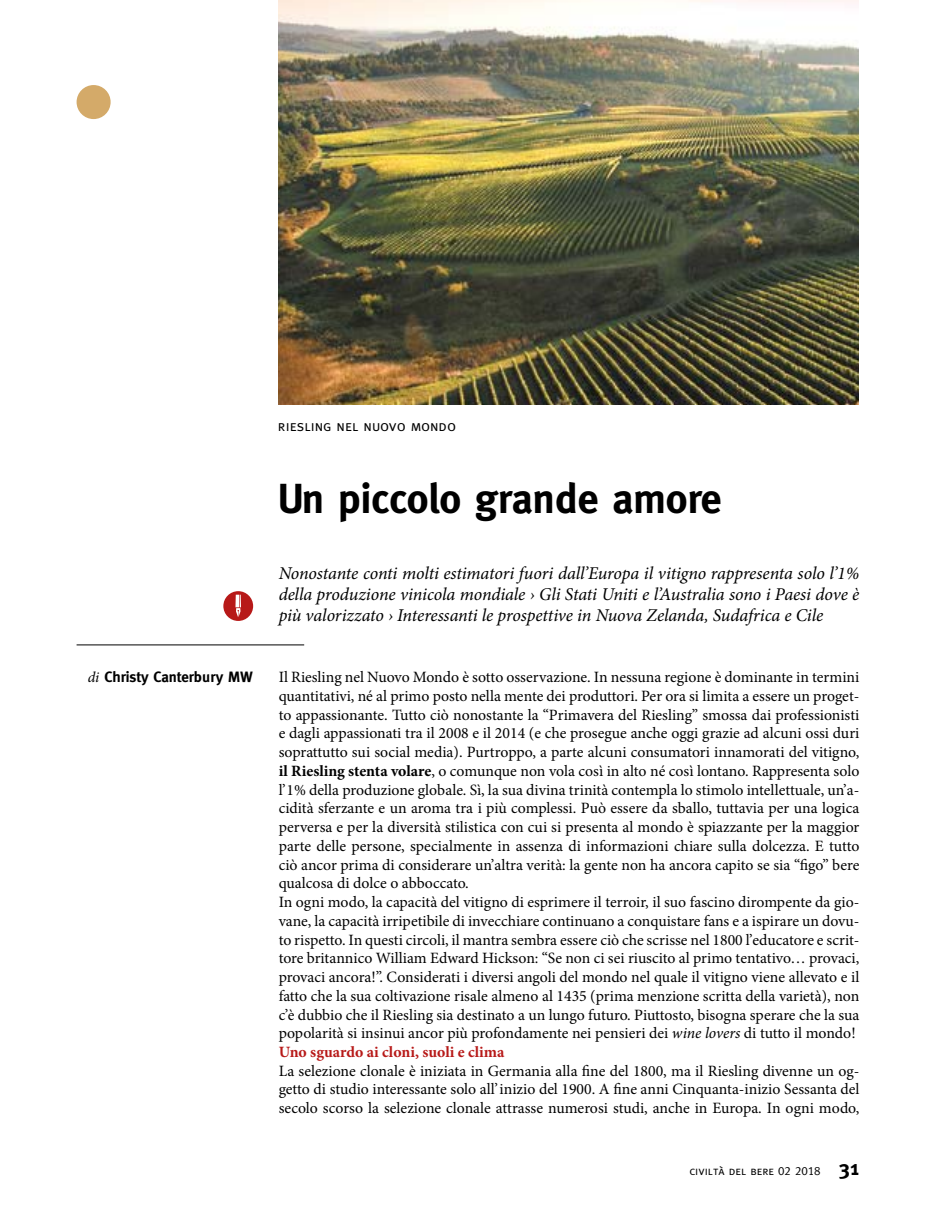
<style>
.page{position:relative;width:936px;height:1212px;background:#fff}
.page>*{position:absolute;margin:0;border:0;box-sizing:border-box;transform-origin:0 0}
.t1{font:700 42px "Meta";letter-spacing:-.005em;color:#000}
.t2{font:italic 18px/21px "Minion Pro";letter-spacing:-.005em;color:#000;text-align:justify}
.t3{font:15.75px/18.8px "Minion Pro";color:#000}
.t4{font:700 15px "Meta";color:#000}
.t5{font:15px "Meta Caps";color:#000}
.t6{font:12px "Meta Caps";color:#000}
.s1{font-family:"Minion Pro";font-weight:400;font-style:italic}
.s2{font-weight:700}
.s3{font-style:italic}
.s4{font-weight:700;color:#b71918}
.s5{font-family:"Meta";font-weight:700;font-size:21px}
</style>
<div class="page">
<hr style="left:77px;top:644px;width:227px;height:1px;background:#000">
<div style="left:223px;top:591px;width:30px;height:30px;background:#b71918;border-radius:50%"></div>
<svg style="left:235px;top:595px;width:1px;height:12px"></svg>
<svg style="left:236px;top:595px;width:5px;height:22px"></svg>
<img style="left:279px;top:0;width:579px;height:404px">
<div style="left:77px;top:85px;width:34px;height:34px;background:#d4aa69;border-radius:50%"></div>
<p class="t5" style="left:278px;top:417px;width:179px">riesling nel nuovo mondo</p>
<h1 class="t1" style="left:278px;top:474px;width:445px">Un piccolo grande amore</h1>
<p class="t2" style="left:279px;top:562px;width:582px">Nonostante conti molti estimatori fuori dall’Europa il vitigno rappresenta solo l’1% della produzione vinicola mondiale › Gli Stati Uniti e l’Australia sono i Paesi dove è più valorizzato › Interessanti le prospettive in Nuova Zelanda, Sudafrica e Cile</p>
<p class="t4" style="left:88px;top:668px;width:167px"><span class="s1">di</span> Christy Canterbury MW</p>
<p class="t3" style="left:279px;top:668px;width:582px">Il Riesling nel Nuovo Mondo è sotto osservazione. In nessuna regione è dominante in termini quantitativi, né al primo posto nella mente dei produttori. Per ora si limita a essere un proget&shy;to appassionante. Tutto ciò nonostante la “Primavera del Riesling” smossa dai professionisti e dagli appassionati tra il 2008 e il 2014 (e che prosegue anche oggi grazie ad alcuni ossi duri soprattutto sui social media). Purtroppo, a parte alcuni consumatori innamorati del vitigno, <span class="s2">il Riesling stenta volare</span>, o comunque non vola così in alto né così lontano. Rappresenta solo l’1% della produzione globale. Sì, la sua divina trinità contempla lo stimolo intellettuale, un’a&shy;cidità sferzante e un aroma tra i più complessi. Può essere da sballo, tuttavia per una logica perversa e per la diversità stilistica con cui si presenta al mondo è spiazzante per la maggior parte delle persone, specialmente in assenza di informazioni chiare sulla dolcezza. E tutto ciò ancor prima di considerare un’altra verità: la gente non ha ancora capito se sia “figo” bere qualcosa di dolce o abboccato.<br>In ogni modo, la capacità del vitigno di esprimere il terroir, il suo fascino dirompente da gio&shy;vane, la capacità irripetibile di invecchiare continuano a conquistare fans e a ispirare un dovu&shy;to rispetto. In questi circoli, il mantra sembra essere ciò che scrisse nel 1800 l’educatore e scrit&shy;tore britannico William Edward Hickson: “Se non ci sei riuscito al primo tentativo… provaci, provaci ancora!”. Considerati i diversi angoli del mondo nel quale il vitigno viene allevato e il fatto che la sua coltivazione risale almeno al 1435 (prima menzione scritta della varietà), non c’è dubbio che il Riesling sia destinato a un lungo futuro. Piuttosto, bisogna sperare che la sua popolarità si insinui ancor più profondamente nei pensieri dei <span class="s3">wine lovers</span> di tutto il mondo!<br><span class="s4">Uno sguardo ai cloni, suoli e clima</span></p>
<p class="t3" style="left:279px;top:1061px;width:582px;text-align:justify">La selezione clonale è iniziata in Germania alla fine del 1800, ma il Riesling divenne un og&shy;getto di studio interessante solo all’inizio del 1900. A fine anni Cinquanta-inizio Sessanta del secolo scorso la selezione clonale attrasse numerosi studi, anche in Europa. In ogni modo,</p>
<p class="t6" style="left:689px;top:1163px;width:171px">civiltà del bere 02 2018 <span class="s5">31</span></p>
</div>
